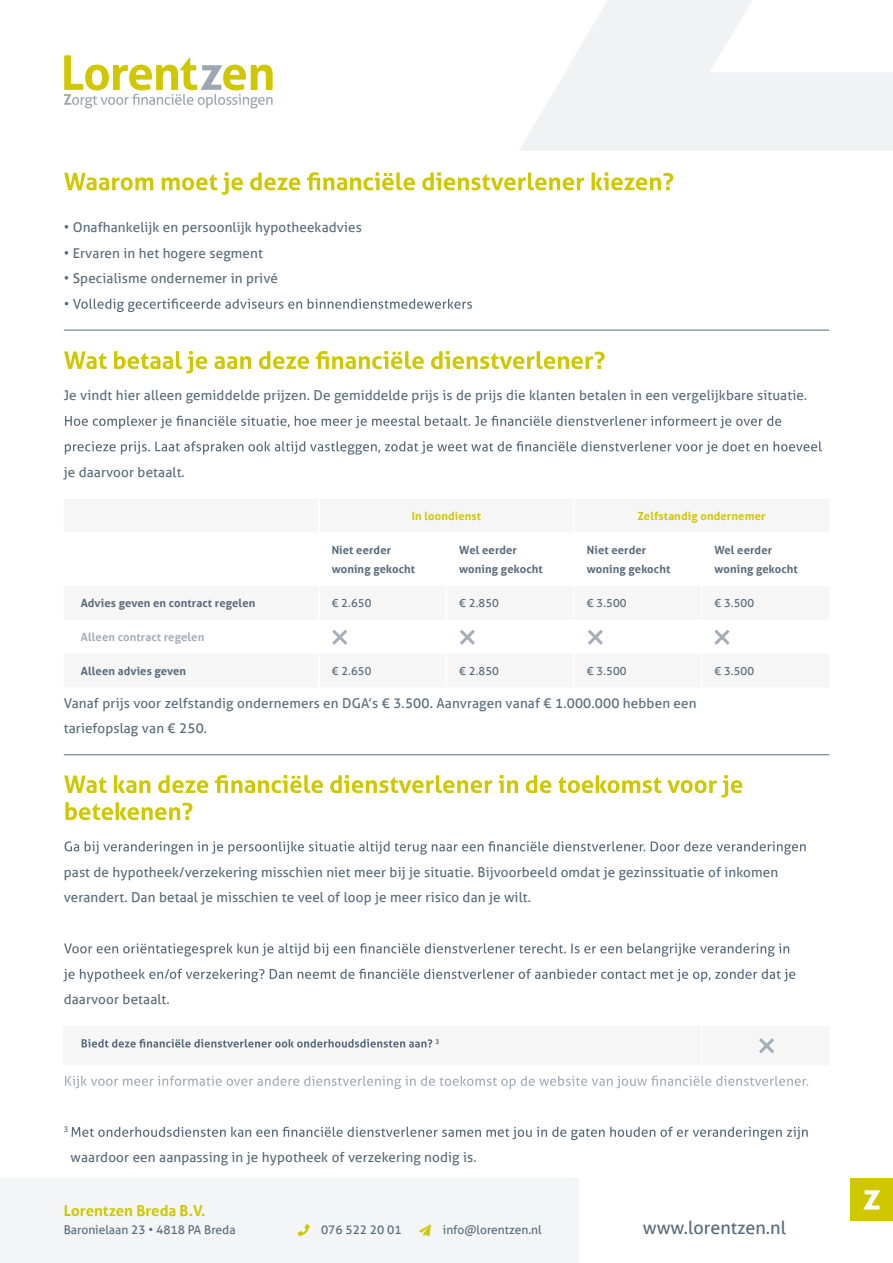
<style>
.page{position:relative;width:893px;height:1263px;background:#fff}
.page>*{position:absolute;margin:0;border:0;box-sizing:border-box;transform-origin:0 0}
.t1{font:18px "Aller";color:#576b7c}
.t2{font:700 15px "Aller";color:#cfc800}
.t3{font:13.5px/25.5px "Aller";letter-spacing:.01em;color:#576b7c}
.t4{font:12px "Aller";color:#576b7c}
.t5{font:700 11.25px/19.5px "Aller";letter-spacing:.01em;color:#576b7c}
.t6{font:11.25px "Aller";letter-spacing:.01em;color:#576b7c}
.t7{font:700 11.25px "Aller";letter-spacing:.01em;color:#cfc800}
.t8{font:700 11.25px "Aller";letter-spacing:.01em;color:#a4aeba}
.t9{font:7.8px "Aller";color:#576b7c}
.t10{font:700 6.6px "Aller";color:#576b7c}
</style>
<div class="page">
<svg style="left:64px;top:55px;width:209px;height:53px"></svg>
<svg style="left:519px;top:0;width:374px;height:151px;fill:#f0f2f4"></svg>
<div style="left:850px;top:1179px;width:43px;height:42px;background:#cfc800"></div>
<svg style="left:863px;top:1190px;width:17px;height:19px"></svg>
<div style="left:0;top:1179px;width:578px;height:84px;background:#f4f5f7"></div>
<svg style="left:298px;top:1224px;width:12px;height:12px"></svg>
<svg style="left:419px;top:1224px;width:12px;height:12px"></svg>
<svg style="left:65px;top:416px;width:716px;height:13px"></svg>
<svg style="left:65px;top:441px;width:757px;height:14px"></svg>
<svg style="left:64px;top:351px;width:541px;height:22px"></svg>
<svg style="left:332px;top:629px;width:398px;height:16px"></svg>
<svg style="left:81px;top:1038px;width:694px;height:16px"></svg>
<svg style="left:65px;top:841px;width:741px;height:14px"></svg>
<svg style="left:64px;top:943px;width:725px;height:14px"></svg>
<svg style="left:63px;top:969px;width:732px;height:13px"></svg>
<svg style="left:65px;top:1076px;width:743px;height:13px"></svg>
<svg style="left:72px;top:1127px;width:736px;height:13px"></svg>
<svg style="left:64px;top:775px;width:678px;height:45px"></svg>
<hr style="left:64px;top:754px;width:765px;height:1px;background:#576b7c">
<svg style="left:65px;top:299px;width:407px;height:13px"></svg>
<svg style="left:64px;top:172px;width:609px;height:23px"></svg>
<hr style="left:64px;top:330px;width:765px;height:1px;background:#576b7c">
<p class="t3" style="left:64px;top:215px;width:300px">• Onafhankelijk en persoonlijk hypotheekadvies</p>
<p class="t3" style="left:64px;top:240px;width:201px">• Ervaren in het hogere segment</p>
<p class="t3" style="left:64px;top:266px;width:216px">• Specialisme ondernemer in privé</p>
<p class="t3" style="left:64px;top:383px;width:745px">Je vindt hier alleen gemiddelde prijzen. De gemiddelde prijs is de prijs die klanten betalen in een vergelijkbare situatie.</p>
<p class="t3" style="left:64px;top:459px;width:123px">je daarvoor betaalt.</p>
<p class="t7" style="left:412px;top:509px;width:71px">In loondienst</p>
<p class="t7" style="left:637px;top:509px;width:130px">Zelfstandig ondernemer</p>
<p class="t5" style="left:332px;top:540px;width:85px">Niet eerder woning gekocht</p>
<p class="t5" style="left:459px;top:540px;width:85px">Wel eerder woning gekocht</p>
<p class="t5" style="left:587px;top:540px;width:85px">Niet eerder woning gekocht</p>
<p class="t5" style="left:714px;top:540px;width:85px">Wel eerder woning gekocht</p>
<p class="t5" style="left:81px;top:593px;width:176px">Advies geven en contract regelen</p>
<p class="t6" style="left:332px;top:596px;width:41px">€ 2.650</p>
<p class="t6" style="left:459px;top:596px;width:41px">€ 2.850</p>
<p class="t6" style="left:587px;top:596px;width:41px">€ 3.500</p>
<p class="t6" style="left:714px;top:596px;width:41px">€ 3.500</p>
<p class="t8" style="left:81px;top:630px;width:125px">Alleen contract regelen</p>
<p class="t5" style="left:81px;top:661px;width:107px">Alleen advies geven</p>
<p class="t6" style="left:332px;top:664px;width:41px">€ 2.650</p>
<p class="t6" style="left:459px;top:664px;width:41px">€ 2.850</p>
<p class="t6" style="left:587px;top:664px;width:41px">€ 3.500</p>
<p class="t6" style="left:714px;top:664px;width:41px">€ 3.500</p>
<p class="t3" style="left:64px;top:690px;width:634px">Vanaf prijs voor zelfstandig ondernemers en DGA’s € 3.500. Aanvragen vanaf € 1.000.000 hebben een tariefopslag van € 250.</p>
<p class="t3" style="left:64px;top:859px;width:716px">past de hypotheek/verzekering misschien niet meer bij je situatie. Bijvoorbeeld omdat je gezinssituatie of inkomen verandert. Dan betaal je misschien te veel of loop je meer risico dan je wilt.</p>
<p class="t3" style="left:64px;top:987px;width:108px">daarvoor betaalt.</p>
<p class="t9" style="left:64px;top:1125px;width:6px">3</p>
<p class="t10" style="left:435px;top:1037px;width:5px">3</p>
<p class="t3" style="left:71px;top:1145px;width:408px">waardoor een aanpassing in je hypotheek of verzekering nodig is.</p>
<p class="t2" style="left:64px;top:1201px;width:143px">Lorentzen Breda B.V.</p>
<p class="t4" style="left:64px;top:1222px;width:173px">Baronielaan 23 • 4818 PA Breda</p>
<p class="t4" style="left:321px;top:1222px;width:82px">076 522 20 01</p>
<p class="t4" style="left:443px;top:1222px;width:100px">info@lorentzen.nl</p>
<h1 class="t1" style="left:643px;top:1217px;width:145px">www.lorentzen.nl</h1>
</div>
